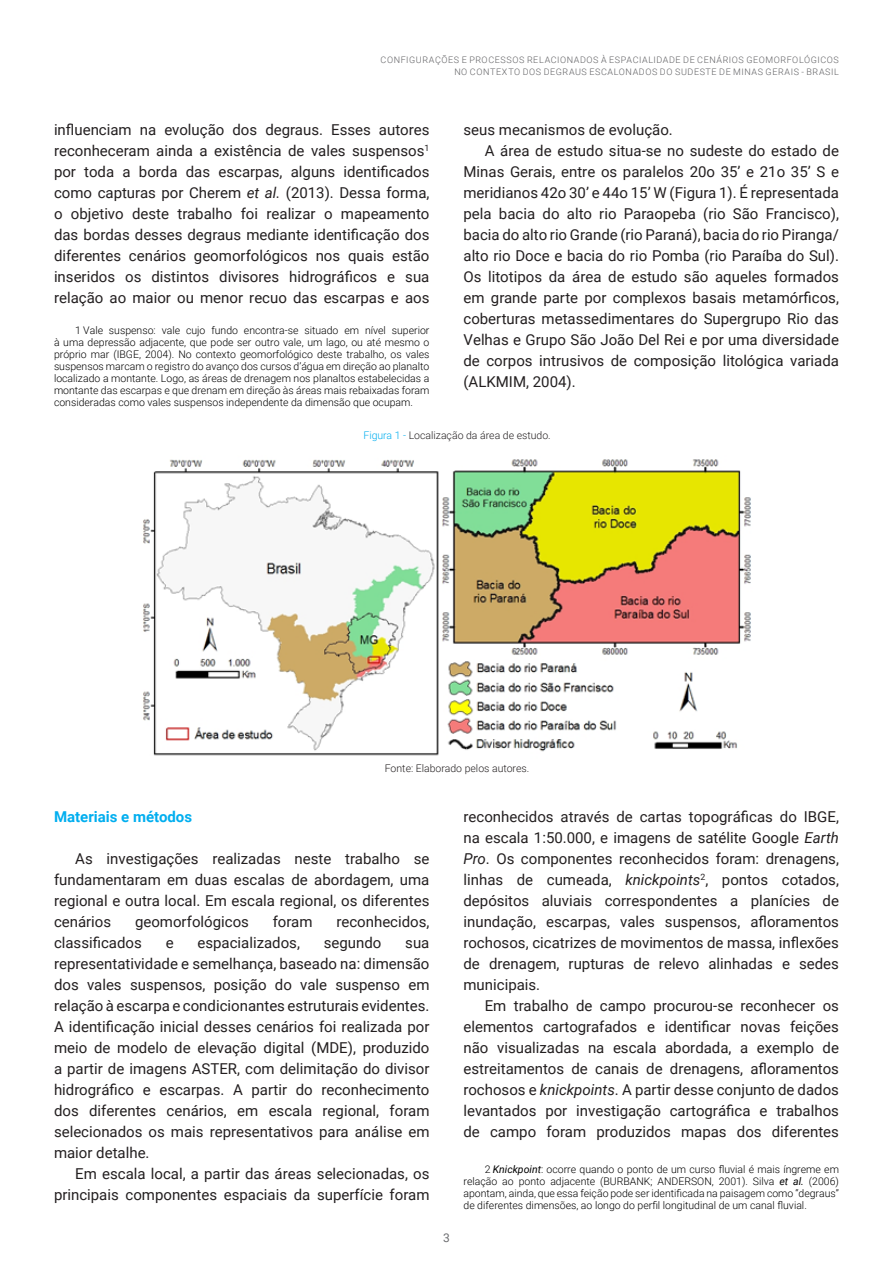
<style>
.page{position:relative;width:893px;height:1263px;background:#fff}
.page>*{position:absolute;margin:0;border:0;box-sizing:border-box;transform-origin:0 0}
.t1{font:15px/21px "Roboto";color:#231f20;text-align:justify}
.t2{font:700 15px "Roboto";color:#00aeef}
.t3{font:12px "Roboto";color:#6c6d70}
.Gradiva_2{font:300 10.5px/12px "Roboto";color:#000;text-align:justify}
.Gradiva{font:300 10.5px "Roboto";color:#231f20}
.t4{font:300 9px/12px "Roboto";letter-spacing:.065em;color:#5f5f62;text-align:right}
.s1{font-style:italic}
.s2{color:#00aeef}
.s3{font-weight:400;font-style:italic}
</style>
<div class="page">
<img style="left:143px;top:459px;width:608px;height:297px">
<p class="t4" style="left:381px;top:54px;width:460px">CONFIGURAÇÕES E PROCESSOS RELACIONADOS À ESPACIALIDADE DE CENÁRIOS GEOMORFOLÓGICOS<br>NO CONTEXTO DOS DEGRAUS ESCALONADOS DO SUDESTE DE MINAS GERAIS - BRASIL</p>
<p class="t1" style="left:54px;top:118px;width:377px">influenciam na evolução dos degraus. Esses autores reconheceram ainda a existência de vales suspensos<sup>1 </sup>por toda a borda das escarpas, alguns identificados como capturas por Cherem <span class="s1">et al.</span> (2013). Dessa forma, o objetivo deste trabalho foi realizar o mapeamento das bordas desses degraus mediante identificação dos diferentes cenários geomorfológicos nos quais estão inseridos os distintos divisores hidrográficos e sua relação ao maior ou menor recuo das escarpas e aos</p>
<p class="Gradiva_2" style="left:54px;top:324px;width:377px;text-indent:21px">1 Vale suspenso: vale cujo fundo encontra-se situado em nível superior à uma depressão adjacente, que pode ser outro vale, um lago, ou até mesmo o próprio mar (IBGE, 2004). No contexto geomorfológico deste trabalho, os vales suspensos marcam o registro do avanço dos cursos d’água em direção ao planalto localizado a montante. Logo, as áreas de drenagem nos planaltos estabelecidas a montante das escarpas e que drenam em direção às áreas mais rebaixadas foram consideradas como vales suspensos independente da dimensão que ocupam.</p>
<p class="t1" style="left:463px;top:118px;width:211px">seus mecanismos de evolução.</p>
<p class="t1" style="left:463px;top:139px;width:377px;text-indent:21px">A área de estudo situa-se no sudeste do estado de Minas Gerais, entre os paralelos 20o 35’ e 21o 35’ S e meridianos 42o 30’ e 44o 15’ W (Figura 1). É representada pela bacia do alto rio Paraopeba (rio São Francisco), bacia do alto rio Grande (rio Paraná), bacia do rio Piranga/ alto rio Doce e bacia do rio Pomba (rio Paraíba do Sul).<br>Os litotipos da área de estudo são aqueles formados em grande parte por complexos basais metamórficos, coberturas metassedimentares do Supergrupo Rio das Velhas e Grupo São João Del Rei e por uma diversidade de corpos intrusivos de composição litológica variada (ALKMIM, 2004).</p>
<p class="Gradiva" style="left:363px;top:428px;width:189px"><span class="s2">Figura 1 -</span> Localização da área de estudo.</p>
<p class="Gradiva" style="left:385px;top:761px;width:146px">Fonte: Elaborado pelos autores.</p>
<p class="t2" style="left:54px;top:806px;width:140px">Materiais e métodos</p>
<p class="t1" style="left:54px;top:847px;width:377px;text-indent:21px">As investigações realizadas neste trabalho se fundamentaram em duas escalas de abordagem, uma regional e outra local. Em escala regional, os diferentes cenários</p>
<p class="t1" style="left:135px;top:910px;width:115px">geomorfológicos</p>
<p class="t1" style="left:273px;top:910px;width:41px">foram</p>
<p class="t1" style="left:336px;top:910px;width:95px">reconhecidos,</p>
<p class="t1" style="left:54px;top:931px;width:89px">classificados</p>
<p class="t1" style="left:166px;top:931px;width:9px">e</p>
<p class="t1" style="left:197px;top:931px;width:104px">espacializados,</p>
<p class="t1" style="left:324px;top:931px;width:59px">segundo</p>
<p class="t1" style="left:54px;top:931px;width:377px;text-indent:351px">sua representatividade e semelhança, baseado na: dimensão dos vales suspensos, posição do vale suspenso em relação à escarpa e condicionantes estruturais evidentes.<br>A identificação inicial desses cenários foi realizada por meio de modelo de elevação digital (MDE), produzido a partir de imagens ASTER, com delimitação do divisor hidrográfico e escarpas. A partir do reconhecimento dos diferentes cenários, em escala regional, foram selecionados os mais representativos para análise em maior detalhe.</p>
<p class="t1" style="left:54px;top:1162px;width:377px;text-align:right">Em escala local, a partir das áreas selecionadas, os principais componentes espaciais da superfície foram</p>
<p class="t3" style="left:443px;top:1229px;width:8px">3</p>
<p class="t1" style="left:463px;top:805px;width:377px">reconhecidos através de cartas topográficas do IBGE, na escala 1:50.000, e imagens de satélite Google <span class="s1">Earth Pro</span>. Os componentes reconhecidos foram: drenagens, linhas de cumeada, <span class="s1">knickpoints</span><sup>2</sup>, pontos cotados, depósitos aluviais correspondentes a planícies de inundação, escarpas, vales suspensos, afloramentos rochosos, cicatrizes de movimentos de massa, inflexões de drenagem, rupturas de relevo alinhadas e sedes municipais.</p>
<p class="t1" style="left:463px;top:994px;width:377px;text-indent:21px">Em trabalho de campo procurou-se reconhecer os elementos cartografados e identificar novas feições não visualizadas na escala abordada, a exemplo de estreitamentos de canais de drenagens, afloramentos rochosos e <span class="s1">knickpoints</span>. A partir desse conjunto de dados levantados por investigação cartográfica e trabalhos de campo foram produzidos mapas dos diferentes</p>
<p class="Gradiva_2" style="left:463px;top:1163px;width:377px;text-indent:21px">2 <span class="s3">Knickpoint</span>: ocorre quando o ponto de um curso fluvial é mais íngreme em relação ao ponto adjacente (BURBANK; ANDERSON, 2001). Silva <span class="s3">et al.</span> (2006) apontam, ainda, que essa feição pode ser identificada na paisagem como “degraus” de diferentes dimensões, ao longo do perfil longitudinal de um canal fluvial.</p>
</div>
